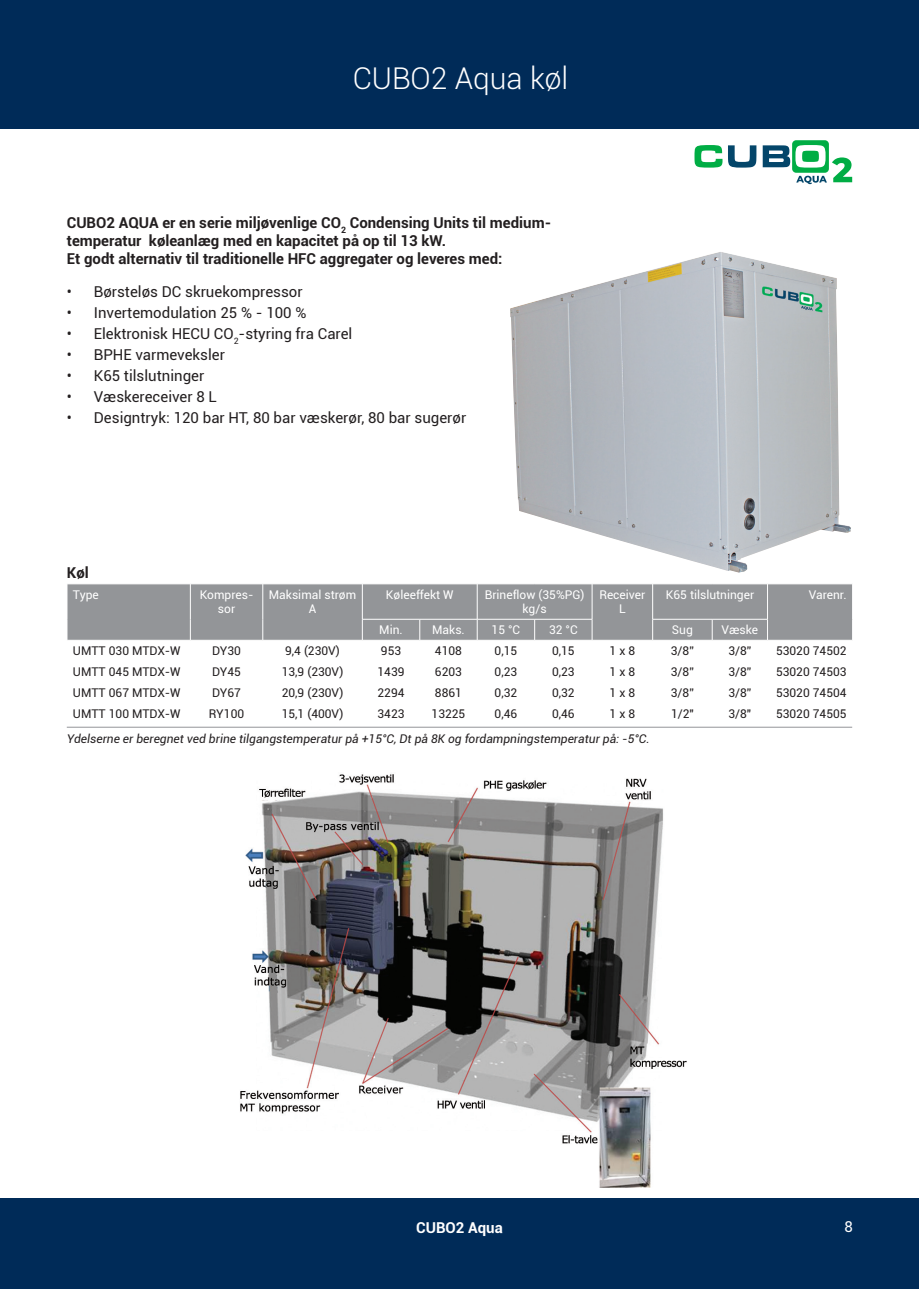
<style>
.page{position:relative;width:919px;height:1289px;background:#fff}
.page>*{position:absolute;margin:0;border:0;box-sizing:border-box;transform-origin:0 0}
.Sidehoved_indholdsfo{font:300 30px "Roboto";color:#fff}
.t1{font:15px "Roboto";color:#231f20}
.Tabel_overskrift{font:700 15px/18px "Roboto";color:#231f20}
.Sidefod_tekst{font:700 15px "Roboto";color:#fff}
.t2{font:15px "Roboto";color:#fff}
.t3{font:12px "Roboto";color:#231f20}
.t4{font:12px/14.4px "Roboto";color:#fff;text-align:center}
.Tabel_undertekst{font:italic 12px "Roboto";color:#231f20}
</style>
<div class="page">
<div style="left:0;top:1198px;width:918px;height:90px;background:#002b58"></div>
<div style="left:0;top:0;width:918px;height:129px;background:#002b58"></div>
<img style="left:510px;top:252px;width:341px;height:320px">
<svg style="left:67px;top:584px;width:786px;height:56px;background:#96989b"></svg>
<div style="left:792px;top:140px;width:36px;height:33px;background:#00ad44;border-radius:4px"></div>
<svg style="left:694px;top:145px;width:28px;height:23px"></svg>
<svg style="left:728px;top:145px;width:28px;height:23px"></svg>
<svg style="left:762px;top:145px;width:90px;height:39px"></svg>
<img style="left:240px;top:774px;width:447px;height:414px">
<hr style="left:67px;top:727px;width:785px;height:1px;background:#939598">
<p class="Sidehoved_indholdsfo" style="left:352px;top:58px;width:217px">CUBO2 Aqua køl</p>
<p class="Tabel_overskrift" style="left:67px;top:213px;width:486px">CUBO2 AQUA er en serie miljøvenlige CO<sub>2</sub> Condensing Units til medium&shy;temperatur køleanlæg med en kapacitet på op til 13 kW.</p>
<p class="Tabel_overskrift" style="left:67px;top:249px;width:437px">Et godt alternativ til traditionelle HFC aggregater og leveres med:</p>
<p class="t1" style="left:67px;top:281px;width:237px">• Børsteløs DC skruekompressor</p>
<p class="t1" style="left:67px;top:302px;width:241px">• Invertemodulation 25 % - 100 %</p>
<p class="t1" style="left:67px;top:323px;width:287px">• Elektronisk HECU CO<sub>2</sub>-styring fra Carel</p>
<p class="t1" style="left:67px;top:344px;width:160px">• BPHE varmeveksler</p>
<p class="t1" style="left:67px;top:365px;width:139px">• K65 tilslutninger</p>
<p class="t1" style="left:67px;top:386px;width:151px">• Væskereceiver 8 L</p>
<p class="t1" style="left:67px;top:407px;width:401px">• Designtryk: 120 bar HT, 80 bar væskerør, 80 bar sugerør</p>
<p class="Tabel_overskrift" style="left:67px;top:563px;width:24px">Køl</p>
<p class="t4" style="left:73px;top:587px;width:27px">Type</p>
<p class="t4" style="left:200px;top:587px;width:55px">Kompres&shy;sor</p>
<p class="t4" style="left:269px;top:587px;width:89px">Maksimal strøm</p>
<p class="t4" style="left:309px;top:601px;width:9px">A</p>
<p class="t4" style="left:386px;top:587px;width:69px">Køleeffekt W</p>
<p class="t4" style="left:484px;top:587px;width:101px">Brineflow (35%PG)</p>
<p class="t4" style="left:522px;top:601px;width:26px">kg/s</p>
<p class="t4" style="left:599px;top:587px;width:47px">Receiver</p>
<p class="t4" style="left:619px;top:601px;width:8px">L</p>
<p class="t4" style="left:665px;top:587px;width:90px">K65 tilslutninger</p>
<p class="t4" style="left:808px;top:587px;width:39px">Varenr.</p>
<p class="t4" style="left:379px;top:622px;width:25px">Min.</p>
<p class="t4" style="left:432px;top:622px;width:34px">Maks.</p>
<p class="t4" style="left:491px;top:622px;width:30px">15 °C</p>
<p class="t4" style="left:549px;top:622px;width:30px">32 °C</p>
<p class="t4" style="left:672px;top:622px;width:22px">Sug</p>
<p class="t4" style="left:721px;top:622px;width:38px">Væske</p>
<p class="t3" style="left:73px;top:642px;width:109px">UMTT 030 MTDX-W</p>
<p class="t3" style="left:212px;top:642px;width:30px">DY30</p>
<p class="t3" style="left:285px;top:642px;width:56px">9,4 (230V)</p>
<p class="t3" style="left:381px;top:642px;width:22px">953</p>
<p class="t3" style="left:435px;top:642px;width:29px">4108</p>
<p class="t3" style="left:494px;top:642px;width:24px">0,15</p>
<p class="t3" style="left:552px;top:642px;width:24px">0,15</p>
<p class="t3" style="left:609px;top:642px;width:27px">1 x 8</p>
<p class="t3" style="left:670px;top:642px;width:25px">3/8''</p>
<p class="t3" style="left:728px;top:642px;width:25px">3/8''</p>
<p class="t3" style="left:776px;top:642px;width:72px">53020 74502</p>
<p class="t3" style="left:73px;top:663px;width:109px">UMTT 045 MTDX-W</p>
<p class="t3" style="left:212px;top:663px;width:30px">DY45</p>
<p class="t3" style="left:282px;top:663px;width:63px">13,9 (230V)</p>
<p class="t3" style="left:377px;top:663px;width:29px">1439</p>
<p class="t3" style="left:435px;top:663px;width:29px">6203</p>
<p class="t3" style="left:494px;top:663px;width:24px">0,23</p>
<p class="t3" style="left:552px;top:663px;width:24px">0,23</p>
<p class="t3" style="left:609px;top:663px;width:27px">1 x 8</p>
<p class="t3" style="left:670px;top:663px;width:25px">3/8''</p>
<p class="t3" style="left:728px;top:663px;width:25px">3/8''</p>
<p class="t3" style="left:776px;top:663px;width:72px">53020 74503</p>
<p class="t3" style="left:73px;top:684px;width:109px">UMTT 067 MTDX-W</p>
<p class="t3" style="left:212px;top:684px;width:30px">DY67</p>
<p class="t3" style="left:282px;top:684px;width:63px">20,9 (230V)</p>
<p class="t3" style="left:377px;top:684px;width:29px">2294</p>
<p class="t3" style="left:435px;top:684px;width:29px">8861</p>
<p class="t3" style="left:494px;top:684px;width:24px">0,32</p>
<p class="t3" style="left:552px;top:684px;width:24px">0,32</p>
<p class="t3" style="left:609px;top:684px;width:27px">1 x 8</p>
<p class="t3" style="left:670px;top:684px;width:25px">3/8''</p>
<p class="t3" style="left:728px;top:684px;width:25px">3/8''</p>
<p class="t3" style="left:776px;top:684px;width:72px">53020 74504</p>
<p class="t3" style="left:73px;top:705px;width:109px">UMTT 100 MTDX-W</p>
<p class="t3" style="left:209px;top:705px;width:37px">RY100</p>
<p class="t3" style="left:282px;top:705px;width:63px">15,1 (400V)</p>
<p class="t3" style="left:377px;top:705px;width:29px">3423</p>
<p class="t3" style="left:431px;top:705px;width:35px">13225</p>
<p class="t3" style="left:494px;top:705px;width:24px">0,46</p>
<p class="t3" style="left:552px;top:705px;width:24px">0,46</p>
<p class="t3" style="left:609px;top:705px;width:27px">1 x 8</p>
<p class="t3" style="left:671px;top:705px;width:24px">1/2"</p>
<p class="t3" style="left:728px;top:705px;width:24px">3/8"</p>
<p class="t3" style="left:776px;top:705px;width:72px">53020 74505</p>
<p class="Tabel_undertekst" style="left:67px;top:730px;width:584px">Ydelserne er beregnet ved brine tilgangstemperatur på +15°C, Dt på 8K og fordampningstemperatur på: -5°C.</p>
<p class="Sidefod_tekst" style="left:416px;top:1217px;width:88px">CUBO2 Aqua</p>
<p class="t2" style="left:844px;top:1216px;width:10px">8</p>
</div>
